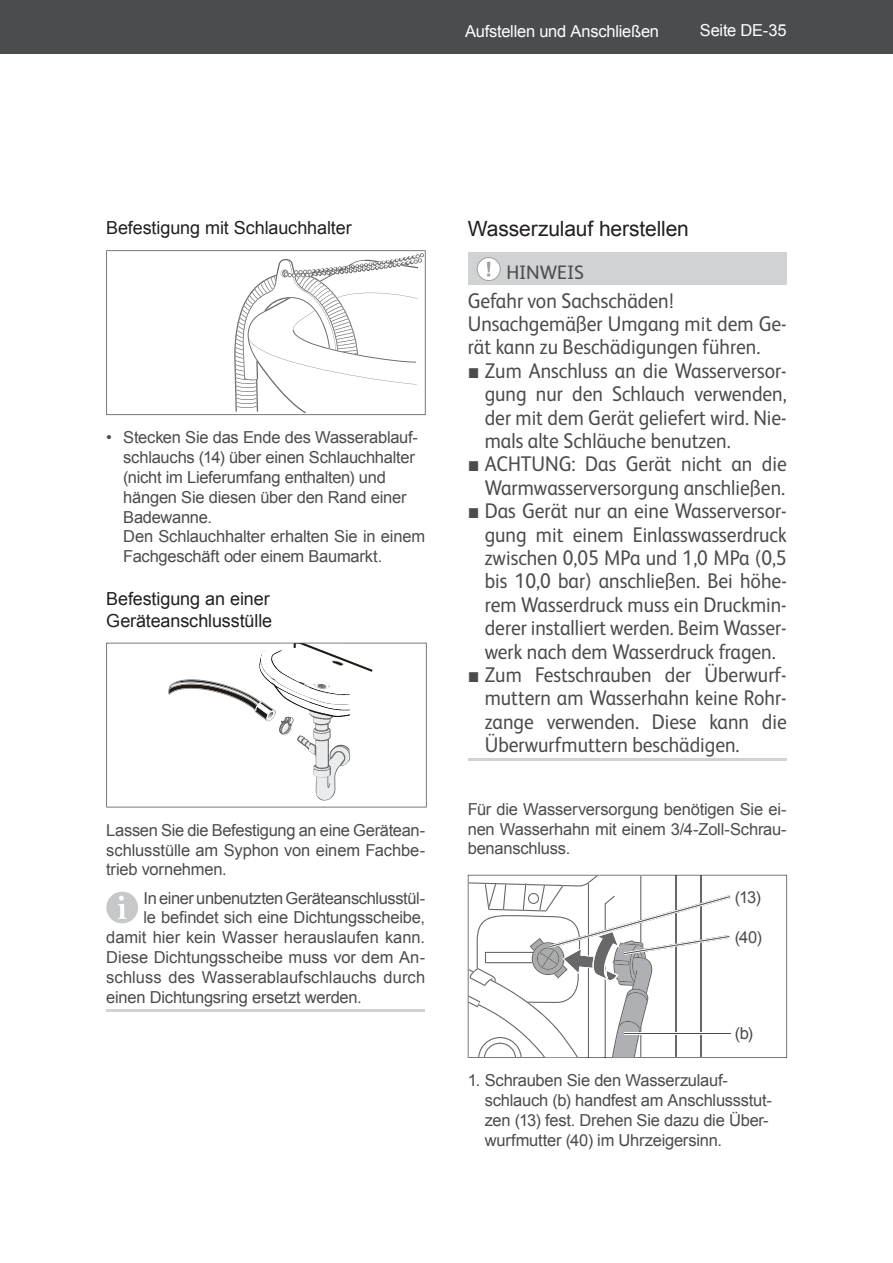
<style>
.page{position:relative;width:893px;height:1263px;background:#fff}
.page>*{position:absolute;margin:0;border:0;box-sizing:border-box;transform-origin:0 0}
.t1{font:21.3px/23.4px "FS Albert";color:#4b4c4d;text-align:justify;scale:.92 1}
.t2{font:21px "Arial";letter-spacing:-.005em;color:#231f20}
.t3{font:19.5px "FS Albert";letter-spacing:-.005em;color:#4b4c4d}
.t4{font:18px/21.6px "Arial";letter-spacing:-.005em;color:#231f20}
.t5{font:16.5px/19.8px "Arial";letter-spacing:-.015em;color:#4b4c4d}
.t6{font:16.5px "Arial";letter-spacing:-.015em;color:#fff}
.s1{font-family:"Arial"}
</style>
<div class="page">
<div style="left:0;top:0;width:893px;height:54px;background:#4b4c4d"></div>
<hr style="left:106px;top:1009px;width:319px;height:3px;background:#d1d2d4">
<svg style="left:106px;top:250px;width:320px;height:165px"></svg>
<svg style="left:106px;top:643px;width:321px;height:164px"></svg>
<svg style="left:168px;top:643px;width:205px;height:78px"></svg>
<div style="left:107px;top:893px;width:30px;height:30px;background:#c7c8ca;border-radius:50%"></div>
<div style="left:106px;top:892px;width:32px;height:31px;border:2px solid #c7c8ca;border-radius:50%"></div>
<svg style="left:118px;top:896px;width:9px;height:23px"></svg>
<div style="left:468px;top:252px;width:319px;height:33px;background:#d1d2d4"></div>
<hr style="left:468px;top:758px;width:319px;height:3px;background:#d1d2d4">
<div style="left:477px;top:258px;width:23px;height:23px;background:#fff;border-radius:50%"></div>
<div style="left:477px;top:257px;width:23px;height:24px;border:1px solid #9d9fa2;border-radius:50%"></div>
<svg style="left:487px;top:262px;width:3px;height:14px"></svg>
<svg style="left:730px;top:875px;width:57px;height:183px"></svg>
<svg style="left:468px;top:875px;width:262px;height:183px"></svg>
<img style="left:310px;top:260px;width:55px;height:43px">
<img style="left:267px;top:716px;width:42px;height:35px">
<img style="left:309px;top:709px;width:41px;height:69px">
<p class="t6" style="left:465px;top:22px;width:196px">Aufstellen und Anschließen</p>
<p class="t6" style="left:700px;top:22px;width:88px">Seite DE-35</p>
<p class="t4" style="left:106px;top:217px;width:247px">Befestigung mit Schlauchhalter</p>
<p class="t5" style="left:123px;top:428px;width:303px;text-indent:-17px">• Stecken Sie das Ende des Wasserablauf&shy;schlauchs (14) über einen Schlauchhalter (nicht im Lieferumfang enthalten) und hängen Sie diesen über den Rand einer Badewanne.<br>Den Schlauchhalter erhalten Sie in einem Fachgeschäft oder einem Baumarkt.</p>
<p class="t4" style="left:106px;top:588px;width:167px">Befestigung an einer<br>Geräteanschlusstülle</p>
<p class="t5" style="left:106px;top:820px;width:320px;text-align:justify">Lassen Sie die Befestigung an eine Gerätean&shy;schlusstülle am Syphon von einem Fachbe&shy;trieb vornehmen.</p>
<p class="t5" style="left:143px;top:888px;width:283px">In einer unbenutzten Geräteanschlusstül-</p>
<p class="t5" style="left:143px;top:908px;width:283px">le befindet sich eine Dichtungsschei be,</p>
<p class="t5" style="left:106px;top:928px;width:320px">damit hier kein Wasser herauslaufen kann.</p>
<p class="t5" style="left:106px;top:947px;width:320px">Diese Dichtungsscheibe muss vor dem An-</p>
<p class="t5" style="left:106px;top:967px;width:320px">schluss des Wasserablaufschlauchs durch</p>
<p class="t5" style="left:106px;top:987px;width:257px">einen Dichtungsring ersetzt werden.</p>
<p class="t2" style="left:468px;top:217px;width:223px">Wasserzulauf herstellen</p>
<p class="t3" style="left:506px;top:265px;width:79px">HINWEIS</p>
<p class="t1" style="left:468px;top:290px;width:348px;text-align:left">Gefahr von Sachschäden!<br>Unsachgemäßer Umgang mit dem Ge&shy;rät kann zu Beschädigungen führen.</p>
<p class="t1" style="left:485px;top:361px;width:330px;text-indent:-17px"><span class="s1">■</span> Zum Anschluss an die Wasserversor&shy;gung nur den Schlauch verwenden, der mit dem Gerät geliefert wird. Nie&shy;mals alte Schläuche benutzen.</p>
<p class="t1" style="left:468px;top:454px;width:348px;text-align:right"><span class="s1">■</span> ACHTUNG: Das Gerät nicht an die<br>Warmwasserversorgung anschließen.</p>
<p class="t1" style="left:485px;top:501px;width:330px;text-indent:-17px"><span class="s1">■</span> Das Gerät nur an eine Wasserversor&shy;gung mit einem Einlasswasserdruck zwischen 0,05 MPa und 1,0 MPa (0,5 bis 10,0 bar) anschließen. Bei höhe&shy;rem Wasserdruck muss ein Druckmin&shy;derer installiert werden. Beim Wasser&shy;werk nach dem Wasserdruck fragen.</p>
<p class="t1" style="left:485px;top:665px;width:330px;text-indent:-17px"><span class="s1">■</span> Zum Festschrauben der Überwurf&shy;muttern am Wasserhahn keine Rohr&shy;zange verwenden. Diese kann die Überwurfmuttern beschädigen.</p>
<p class="t5" style="left:468px;top:799px;width:320px;text-align:justify">Für die Wasserversorgung benötigen Sie ei&shy;nen Wasserhahn mit einem 3/4-Zoll-Schrau&shy;benanschluss.</p>
<p class="t5" style="left:735px;top:887px;width:28px">(13)</p>
<p class="t5" style="left:735px;top:927px;width:29px">(40)</p>
<p class="t5" style="left:735px;top:1023px;width:20px">(b)</p>
<p class="t5" style="left:485px;top:1071px;width:289px;text-indent:-17px">1. Schrauben Sie den Wasserzulauf&shy;schlauch (b) handfest am Anschlussstut&shy;zen (13) fest. Drehen Sie dazu die Über&shy;wurfmutter (40) im Uhrzeigersinn.</p>
</div>
